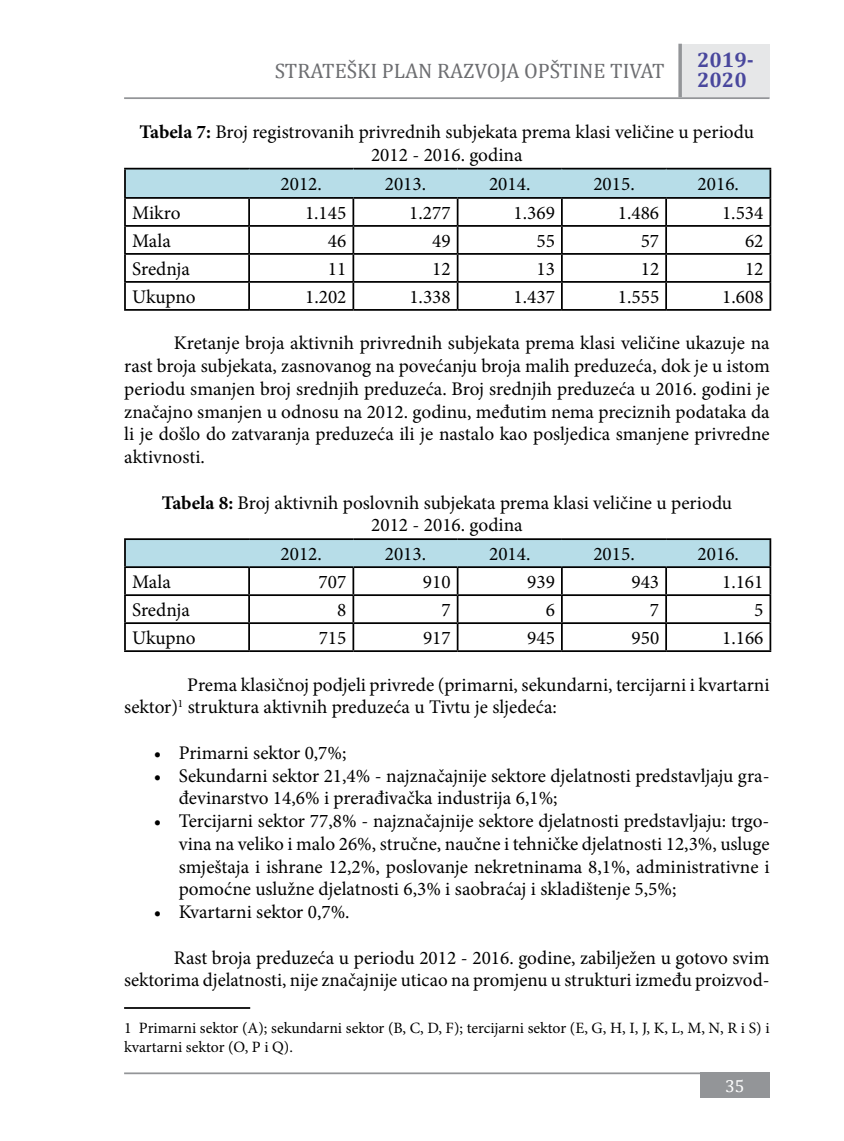
<style>
.page{position:relative;width:844px;height:1141px;background:#fff}
.page>*{position:absolute;margin:0;border:0;box-sizing:border-box;transform-origin:0 0}
.t1{font:21px "Cambria";color:#6d6e71}
.t2{font:700 21px/19.2px "Cambria";color:#49479d}
.t3{font:19.25px/22.8px "Minion Pro";color:#000;text-align:center}
.t4{font:17.5px "Cambria";color:#fff}
.t5{font:15.75px/18.9px "Minion Pro";letter-spacing:-.005em;color:#000}
.s1{font-weight:700}
</style>
<div class="page">
<div style="left:681px;top:44px;width:88px;height:53px;background:#e6e7e8"></div>
<hr style="left:124px;top:1072px;width:645px;height:2px;background:#939598">
<hr style="left:124px;top:97px;width:645px;height:2px;background:#939598">
<hr style="left:678px;top:44px;width:3px;height:53px;background:#939598">
<div style="left:699px;top:1072px;width:70px;height:26px;background:#939598"></div>
<hr style="left:124px;top:168px;width:125px;height:2px;background:#000">
<hr style="left:124px;top:170px;width:2px;height:27px;background:#000">
<hr style="left:249px;top:168px;width:104px;height:2px;background:#000">
<hr style="left:353px;top:168px;width:104px;height:2px;background:#000">
<hr style="left:457px;top:168px;width:104px;height:2px;background:#000">
<hr style="left:561px;top:168px;width:105px;height:2px;background:#000">
<hr style="left:666px;top:168px;width:105px;height:2px;background:#000">
<hr style="left:769px;top:170px;width:2px;height:27px;background:#000">
<hr style="left:124px;top:197px;width:125px;height:2px;background:#000">
<hr style="left:124px;top:199px;width:2px;height:26px;background:#000">
<hr style="left:666px;top:197px;width:105px;height:2px;background:#000">
<hr style="left:769px;top:199px;width:2px;height:26px;background:#000">
<hr style="left:124px;top:225px;width:125px;height:2px;background:#000">
<hr style="left:124px;top:227px;width:2px;height:26px;background:#000">
<hr style="left:666px;top:225px;width:105px;height:2px;background:#000">
<hr style="left:769px;top:227px;width:2px;height:26px;background:#000">
<hr style="left:124px;top:253px;width:125px;height:2px;background:#000">
<hr style="left:124px;top:255px;width:2px;height:26px;background:#000">
<hr style="left:666px;top:253px;width:105px;height:2px;background:#000">
<hr style="left:769px;top:255px;width:2px;height:26px;background:#000">
<hr style="left:124px;top:281px;width:125px;height:2px;background:#000">
<hr style="left:124px;top:283px;width:2px;height:26px;background:#000">
<hr style="left:666px;top:281px;width:105px;height:2px;background:#000">
<hr style="left:769px;top:283px;width:2px;height:26px;background:#000">
<hr style="left:124px;top:309px;width:125px;height:2px;background:#000">
<hr style="left:249px;top:309px;width:104px;height:2px;background:#000">
<hr style="left:353px;top:309px;width:104px;height:2px;background:#000">
<hr style="left:457px;top:309px;width:104px;height:2px;background:#000">
<hr style="left:561px;top:309px;width:105px;height:2px;background:#000">
<hr style="left:666px;top:309px;width:105px;height:2px;background:#000">
<svg style="left:125px;top:169px;width:645px;height:140px"></svg>
<hr style="left:124px;top:538px;width:125px;height:2px;background:#000">
<hr style="left:124px;top:540px;width:2px;height:26px;background:#000">
<hr style="left:249px;top:538px;width:104px;height:2px;background:#000">
<hr style="left:353px;top:538px;width:104px;height:2px;background:#000">
<hr style="left:457px;top:538px;width:104px;height:2px;background:#000">
<hr style="left:561px;top:538px;width:105px;height:2px;background:#000">
<hr style="left:666px;top:538px;width:105px;height:2px;background:#000">
<hr style="left:769px;top:540px;width:2px;height:26px;background:#000">
<hr style="left:124px;top:566px;width:125px;height:2px;background:#000">
<hr style="left:124px;top:568px;width:2px;height:26px;background:#000">
<hr style="left:666px;top:566px;width:105px;height:2px;background:#000">
<hr style="left:769px;top:568px;width:2px;height:26px;background:#000">
<hr style="left:124px;top:594px;width:125px;height:2px;background:#000">
<hr style="left:124px;top:596px;width:2px;height:26px;background:#000">
<hr style="left:666px;top:594px;width:105px;height:2px;background:#000">
<hr style="left:769px;top:596px;width:2px;height:26px;background:#000">
<hr style="left:124px;top:622px;width:125px;height:2px;background:#000">
<hr style="left:124px;top:624px;width:2px;height:26px;background:#000">
<hr style="left:666px;top:622px;width:105px;height:2px;background:#000">
<hr style="left:769px;top:624px;width:2px;height:26px;background:#000">
<hr style="left:124px;top:650px;width:125px;height:2px;background:#000">
<hr style="left:249px;top:650px;width:104px;height:2px;background:#000">
<hr style="left:353px;top:650px;width:104px;height:2px;background:#000">
<hr style="left:457px;top:650px;width:104px;height:2px;background:#000">
<hr style="left:561px;top:650px;width:105px;height:2px;background:#000">
<hr style="left:666px;top:650px;width:105px;height:2px;background:#000">
<svg style="left:125px;top:539px;width:645px;height:111px"></svg>
<hr style="left:124px;top:1007px;width:126px;height:2px;background:#000">
<p class="t1" style="left:274px;top:59px;width:391px">STRATEŠKI PLAN RAZVOJA OPŠTINE TIVAT</p>
<p class="t2" style="left:696px;top:50px;width:58px">2019-<br>2020</p>
<p class="t3" style="left:139px;top:121px;width:615px"><span class="s1">Tabela 7:</span> Broj registrovanih privrednih subjekata prema klasi veličine u periodu<br>2012 - 2016. godina</p>
<p class="t3" style="left:280px;top:172px;width:43px">2012.</p>
<p class="t3" style="left:384px;top:172px;width:43px">2013.</p>
<p class="t3" style="left:489px;top:172px;width:43px">2014.</p>
<p class="t3" style="left:593px;top:172px;width:43px">2015.</p>
<p class="t3" style="left:697px;top:172px;width:43px">2016.</p>
<p class="t3" style="left:132px;top:201px;width:50px">Mikro</p>
<p class="t3" style="left:305px;top:201px;width:43px">1.145</p>
<p class="t3" style="left:409px;top:201px;width:43px">1.277</p>
<p class="t3" style="left:513px;top:201px;width:43px">1.369</p>
<p class="t3" style="left:617px;top:201px;width:43px">1.486</p>
<p class="t3" style="left:721px;top:201px;width:43px">1.534</p>
<p class="t3" style="left:132px;top:229px;width:40px">Mala</p>
<p class="t3" style="left:328px;top:229px;width:20px">46</p>
<p class="t3" style="left:432px;top:229px;width:20px">49</p>
<p class="t3" style="left:536px;top:229px;width:20px">55</p>
<p class="t3" style="left:640px;top:229px;width:20px">57</p>
<p class="t3" style="left:744px;top:229px;width:20px">62</p>
<p class="t3" style="left:132px;top:257px;width:59px">Srednja</p>
<p class="t3" style="left:328px;top:257px;width:20px">11</p>
<p class="t3" style="left:432px;top:257px;width:20px">12</p>
<p class="t3" style="left:536px;top:257px;width:20px">13</p>
<p class="t3" style="left:640px;top:257px;width:20px">12</p>
<p class="t3" style="left:744px;top:257px;width:20px">12</p>
<p class="t3" style="left:132px;top:285px;width:65px">Ukupno</p>
<p class="t3" style="left:305px;top:285px;width:43px">1.202</p>
<p class="t3" style="left:409px;top:285px;width:43px">1.338</p>
<p class="t3" style="left:513px;top:285px;width:43px">1.437</p>
<p class="t3" style="left:617px;top:285px;width:43px">1.555</p>
<p class="t3" style="left:722px;top:285px;width:43px">1.608</p>
<p class="t3" style="left:124px;top:332px;width:646px;text-align:justify;text-indent:50px">Kretanje broja aktivnih privrednih subjekata prema klasi veličine ukazuje na rast broja subjekata, zasnovanog na povećanju broja malih preduzeća, dok je u istom periodu smanjen broj srednjih preduzeća. Broj srednjih preduzeća u 2016. godini je značajno smanjen u odnosu na 2012. godinu, međutim nema preciznih podataka da li je došlo do zatvaranja preduzeća ili je nastalo kao posljedica smanjene privredne aktivnosti.</p>
<p class="t3" style="left:162px;top:491px;width:571px"><span class="s1">Tabela 8:</span> Broj aktivnih poslovnih subjekata prema klasi veličine u periodu<br>2012 - 2016. godina</p>
<p class="t3" style="left:280px;top:543px;width:43px">2012.</p>
<p class="t3" style="left:385px;top:543px;width:43px">2013.</p>
<p class="t3" style="left:489px;top:543px;width:43px">2014.</p>
<p class="t3" style="left:593px;top:543px;width:43px">2015.</p>
<p class="t3" style="left:697px;top:543px;width:43px">2016.</p>
<p class="t3" style="left:132px;top:571px;width:40px">Mala</p>
<p class="t3" style="left:318px;top:571px;width:29px">707</p>
<p class="t3" style="left:423px;top:571px;width:29px">910</p>
<p class="t3" style="left:527px;top:571px;width:29px">939</p>
<p class="t3" style="left:631px;top:571px;width:29px">943</p>
<p class="t3" style="left:721px;top:571px;width:43px">1.161</p>
<p class="t3" style="left:132px;top:599px;width:59px">Srednja</p>
<p class="t3" style="left:337px;top:599px;width:11px">8</p>
<p class="t3" style="left:441px;top:599px;width:11px">7</p>
<p class="t3" style="left:545px;top:599px;width:11px">6</p>
<p class="t3" style="left:649px;top:599px;width:11px">7</p>
<p class="t3" style="left:754px;top:599px;width:11px">5</p>
<p class="t3" style="left:132px;top:627px;width:65px">Ukupno</p>
<p class="t3" style="left:318px;top:627px;width:29px">715</p>
<p class="t3" style="left:423px;top:627px;width:29px">917</p>
<p class="t3" style="left:527px;top:627px;width:29px">945</p>
<p class="t3" style="left:631px;top:627px;width:29px">950</p>
<p class="t3" style="left:722px;top:627px;width:43px">1.166</p>
<p class="t3" style="left:124px;top:673px;width:646px;text-align:left;text-indent:63px">Prema klasičnoj podjeli privrede (primarni, sekundarni, tercijarni i kvartarni sektor)<sup>1</sup> struktura aktivnih preduzeća u Tivtu je sljedeća:</p>
<p class="t3" style="left:154px;top:741px;width:194px">• Primarni sektor 0,7%;</p>
<p class="t3" style="left:179px;top:764px;width:592px;text-align:left;text-indent:-25px">• Sekundarni sektor 21,4% - najznačajnije sektore djelatnosti predstavljaju gra&shy;đevinarstvo 14,6% i prerađivačka industrija 6,1%;</p>
<p class="t3" style="left:179px;top:810px;width:592px;text-align:justify;text-indent:-25px">• Tercijarni sektor 77,8% - najznačajnije sektore djelatnosti predstavljaju: trgo&shy;vina na veliko i malo 26%, stručne, naučne i tehničke djelatnosti 12,3%, usluge smještaja i ishrane 12,2%, poslovanje nekretninama 8,1%, administrativne i pomoćne uslužne djelatnosti 6,3% i saobraćaj i skladištenje 5,5%;</p>
<p class="t3" style="left:154px;top:901px;width:197px">• Kvartarni sektor 0,7%.</p>
<p class="t3" style="left:124px;top:946px;width:646px;text-align:right">Rast broja preduzeća u periodu 2012 - 2016. godine, zabilježen u gotovo svim sektorima djelatnosti, nije značajnije uticao na promjenu u strukturi između proizvod-</p>
<p class="t5" style="left:124px;top:1018px;width:647px">1 Primarni sektor (A); sekundarni sektor (B, C, D, F); tercijarni sektor (E, G, H, I, J, K, L, M, N, R i S) i kvartarni sektor (O, P i Q).</p>
<p class="t4" style="left:724px;top:1076px;width:21px">35</p>
</div>
